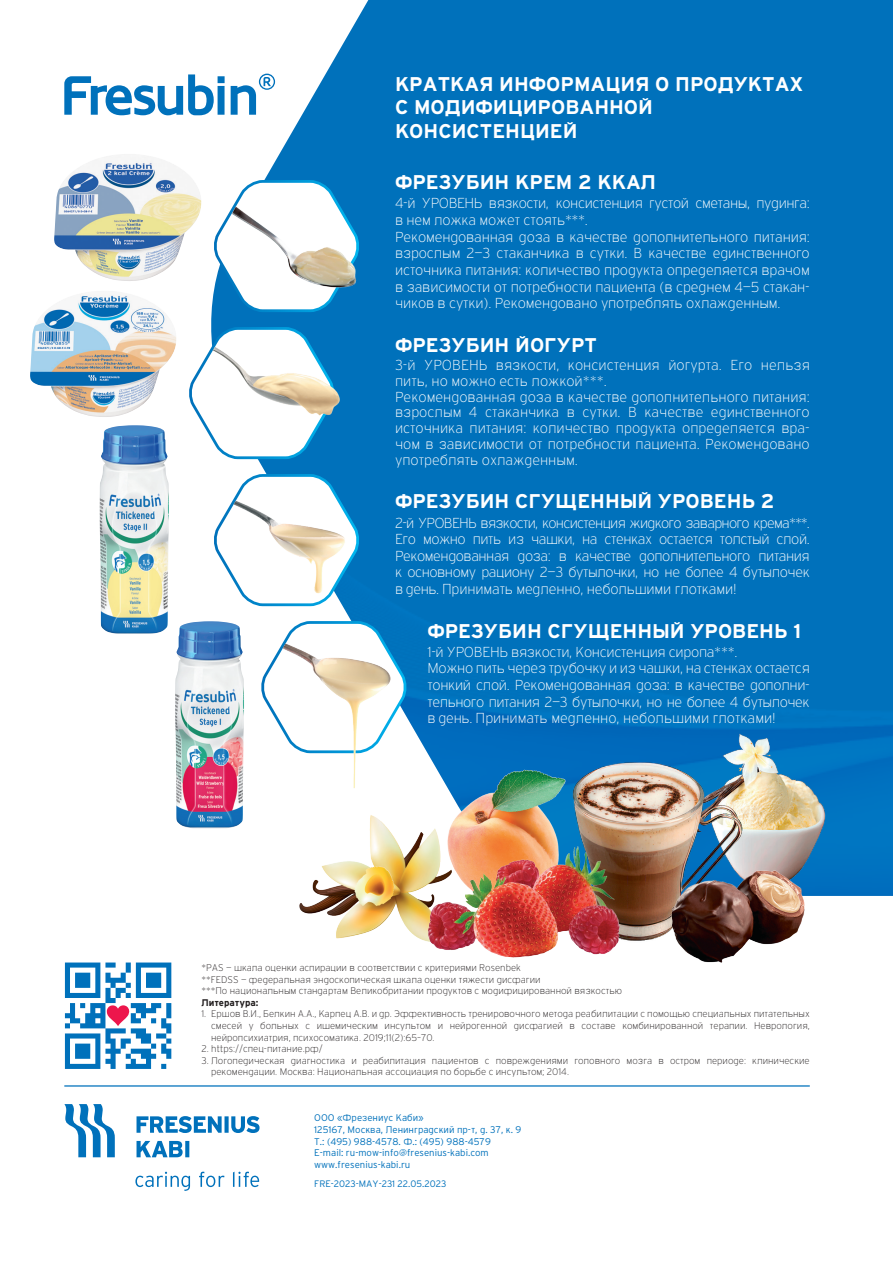
<style>
.page{position:relative;width:893px;height:1263px;background:#fff}
.page>*{position:absolute;margin:0;border:0;box-sizing:border-box;transform-origin:0 0}
.t1{font:700 19.8px/23.9px "GL Interstate";color:#fff}
.t2{font:200 14.4px/16.6px "GL Interstate";letter-spacing:-.01em;color:#fff}
.t3{font:200 9.6px/11.6px "GL Interstate";color:#231f20}
.t4{font:300 9.6px/11.6px "GL Interstate";color:#0071bb}
.t5{font:700 9.6px "GL Interstate";color:#231f20}
.t6{font:300 9.3px "GL Interstate";color:#0071bb}
</style>
<div class="page">
<div style="left:265px;top:0;width:627px;height:256px;background:#0071bb"></div>
<img style="left:204px;top:256px;width:688px;height:640px">
<svg style="left:64px;top:1104px;width:51px;height:53px"></svg>
<svg style="left:137px;top:1141px;width:52px;height:16px"></svg>
<svg style="left:137px;top:1116px;width:123px;height:17px"></svg>
<svg style="left:135px;top:1171px;width:124px;height:20px"></svg>
<hr style="left:64px;top:1085px;width:746px;height:1px;background:#0071bb">
<svg style="left:64px;top:74px;width:211px;height:41px"></svg>
<svg style="left:65px;top:962px;width:106px;height:107px"></svg>
<img style="left:679px;top:729px;width:159px;height:159px">
<img style="left:564px;top:739px;width:188px;height:202px">
<img style="left:435px;top:762px;width:152px;height:74px">
<img style="left:298px;top:814px;width:155px;height:125px">
<img style="left:407px;top:836px;width:233px;height:122px">
<img style="left:673px;top:870px;width:138px;height:93px">
<svg style="left:211px;top:179px;width:151px;height:135px"></svg>
<img style="left:232px;top:204px;width:140px;height:95px">
<svg style="left:189px;top:326px;width:149px;height:135px"></svg>
<img style="left:209px;top:347px;width:138px;height:89px">
<svg style="left:211px;top:473px;width:151px;height:135px"></svg>
<img style="left:225px;top:486px;width:134px;height:119px">
<svg style="left:258px;top:620px;width:152px;height:135px"></svg>
<img style="left:278px;top:632px;width:124px;height:181px">
<img style="left:100px;top:425px;width:69px;height:209px">
<img style="left:175px;top:621px;width:69px;height:207px">
<img style="left:54px;top:154px;width:147px;height:127px">
<img style="left:30px;top:295px;width:146px;height:122px">
<h1 class="t1" style="left:395px;top:72px;width:410px">КРАТКАЯ ИНФОРМАЦИЯ О ПРОДУКТАХ<br>С МОДИФИЦИРОВАННОЙ<br>КОНСИСТЕНЦИЕЙ</h1>
<h1 class="t1" style="left:395px;top:170px;width:263px">ФРЕЗУБИН КРЕМ 2 ККАЛ</h1>
<p class="t2" style="left:395px;top:195px;width:416px">4-й УРОВЕНЬ вязкости, консистенция густой сметаны, пудинга: в нем ложка может стоять***.<br>Рекомендованная доза в качестве дополнительного питания: взрослым 2—3 стаканчика в сутки. В качестве единственного источника питания: количество продукта определяется врачом в зависимости от потребности пациента (в среднем 4—5 стакан&shy;чиков в сутки). Рекомендовано употреблять охлажденным.</p>
<h1 class="t1" style="left:395px;top:333px;width:204px">ФРЕЗУБИН ЙОГУРТ</h1>
<p class="t2" style="left:395px;top:357px;width:416px;line-height:15.8px">3-й УРОВЕНЬ вязкости, консистенция йогурта. Его нельзя пить, но можно есть ложкой***.<br>Рекомендованная доза в качестве дополнительного питания: взрослым 4 стаканчика в сутки. В качестве единственного источника питания: количество продукта определяется вра&shy;чом в зависимости от потребности пациента. Рекомендовано употреблять охлажденным.</p>
<h1 class="t1" style="left:395px;top:489px;width:381px">ФРЕЗУБИН СГУЩЕННЫЙ УРОВЕНЬ 2</h1>
<p class="t2" style="left:395px;top:514px;width:416px;text-align:justify">2-й УРОВЕНЬ вязкости, консистенция жидкого заварного крема***.<br>Его можно пить из чашки, на стенках остается толстый слой.<br>Рекомендованная доза: в качестве дополнительного питания к основному рациону 2—3 бутылочки, но не более 4 бутылочек в день. Принимать медленно, небольшими глотками!</p>
<h1 class="t1" style="left:427px;top:619px;width:375px">ФРЕЗУБИН СГУЩЕННЫЙ УРОВЕНЬ 1</h1>
<p class="t2" style="left:427px;top:643px;width:384px">1-й УРОВЕНЬ вязкости, Консистенция сиропа***.<br>Можно пить через трубочку и из чашки, на стенках остается тонкий слой. Рекомендованная доза: в качестве дополни&shy;тельного питания 2—3 бутылочки, но не более 4 бутылочек в день. Принимать медленно, небольшими глотками!</p>
<p class="t3" style="left:201px;top:962px;width:422px">*PAS — шкала оценки аспирации в соответствии с критериями Rosenbek<br>**FEDSS — федеральная эндоскопическая шкала оценки тяжести дисфагии<br>***По национальным стандартам Великобритании продуктов с модифицированной вязкостью</p>
<p class="t5" style="left:201px;top:997px;width:59px">Литература:</p>
<p class="t3" style="left:211px;top:1008px;width:600px;text-align:justify;text-indent:-10px">1. Ершов В.И., Белкин А.А., Карпец А.В. и др. Эффективность тренировочного метода реабилитации с помощью специальных питательных смесей у больных с ишемическим инсультом и нейрогенной дисфагией в составе комбинированной терапии. Неврология, нейропсихиатрия, психосоматика. 2019;11(2):65–70.</p>
<p class="t3" style="left:201px;top:1043px;width:123px">2. https://спец-питание.рф/</p>
<p class="t3" style="left:211px;top:1054px;width:600px;text-indent:-10px">3. Логопедическая диагностика и реабилитация пациентов с повреждениями головного мозга в остром периоде: клинические рекомендации. Москва: Национальная ассоциация по борьбе с инсультом; 2014.</p>
<p class="t4" style="left:314px;top:1112px;width:209px">ООО «Фрезениус Каби»<br>125167, Москва, Ленинградский пр-т, д. 37, к. 9<br>Т.: (495) 988-4578. Ф.: (495) 988-4579<br>E-mail: ru-mow-info@fresenius-kabi.com www.fresenius-kabi.ru</p>
<p class="t6" style="left:314px;top:1178px;width:134px">FRE-2023-MAY-231 22.05.2023</p>
</div>
